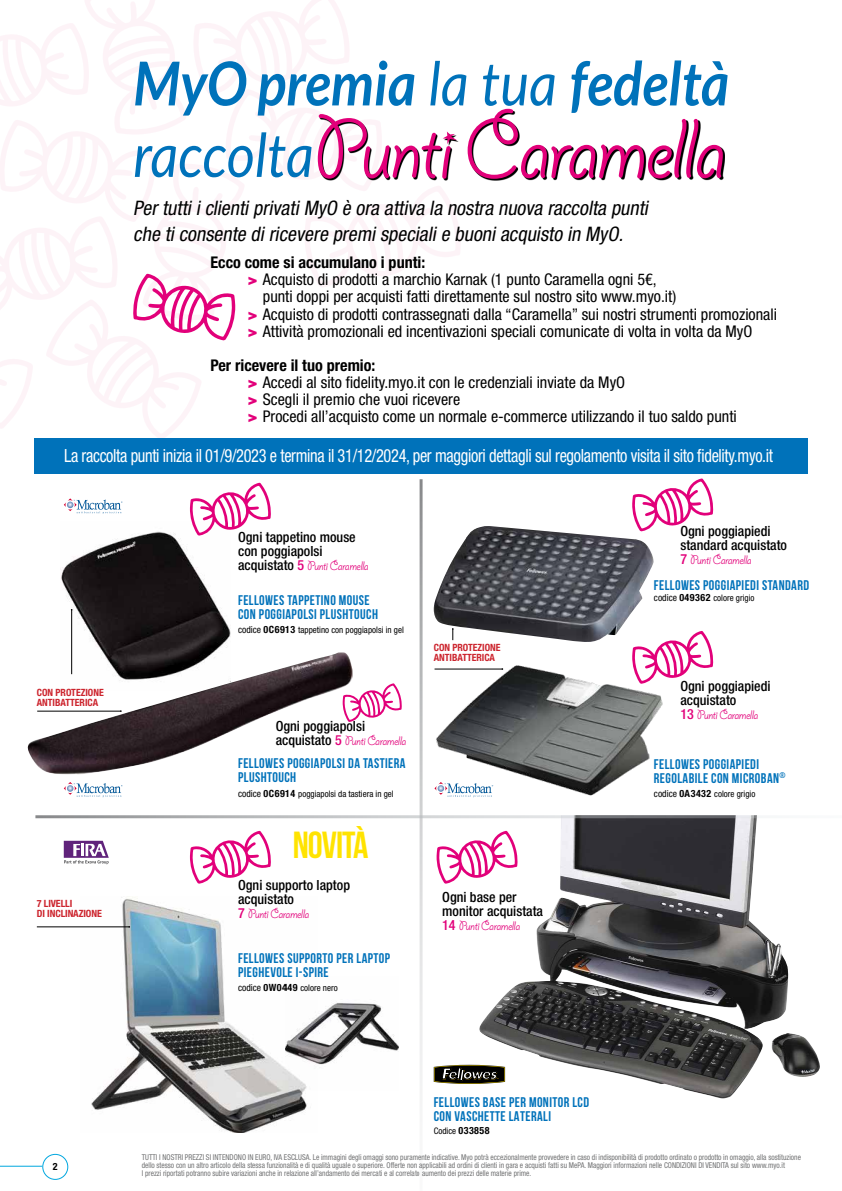
<style>
.page{position:relative;width:842px;height:1191px;background:#fff}
.page>*{position:absolute;margin:0;border:0;box-sizing:border-box;transform-origin:0 0}
.t1{font:94.3px "Giddyup Std";letter-spacing:-.03em;color:#e2007a}
.t2{font:italic 700 60.5px "Lato";color:#0072ba;scale:.9 1}
.t3{font:700 37.7px "Bebas Neue";letter-spacing:-.025em;color:#ffe300}
.t4{font:italic condensed 20px/26.2px "Helvetica Neue LT Std";color:#000}
.t5{font:condensed 18.2px "Helvetica Neue LT Std";letter-spacing:-.02em;color:#fff;scale:.9 1}
.t6{font:condensed 16.1px/17.1px "Helvetica Neue LT Std";color:#000}
.t7{font:700 condensed 16.1px "Helvetica Neue LT Std";color:#000}
.t8{font:700 14px/14px "Bebas Neue";letter-spacing:.03em;color:#0072ba}
.t9{font:500 condensed 14px/14px "Helvetica Neue LT Std";color:#000}
.t10{font:14px "Giddyup Std";letter-spacing:-.03em;color:#e2007a}
.t11{font:700 condensed 10px/10px "Helvetica Neue LT Std";color:#cc242d}
.t12{font:700 condensed 10px "Helvetica Neue LT Std";color:#000}
.t13{font:condensed 9px "Helvetica Neue LT Std";color:#000}
.t14{font:condensed 8px/8px "Helvetica Neue LT Std";color:#707172;scale:.93 1}
.t15{font:700 1.5px "Helvetica";color:#fcc000}
.s1{font-weight:400}
.s2{font-family:"Lato";font-style:italic;font-size:60.5px;color:#0072ba}
.s3{font-weight:900;font-stretch:normal;color:#e2007a}
.s4{font-weight:700}
.s5{font-family:"Helvetica Neue LT Std";font-weight:500;font-stretch:condensed;color:#000}
.s6{font-family:"Helvetica Neue LT Std";font-weight:500;font-stretch:condensed}
.s7{font-size:9.6px}
.s8{font-weight:700;font-size:10px}
</style>
<div class="page">
<hr style="left:0;top:1166px;width:42px;height:1px;background:#00a7df">
<div style="left:43px;top:1154px;width:25px;height:25px;border:1px solid #00a7df;border-radius:50%"></div>
<img style="left:81px;top:897px;width:226px;height:235px">
<img style="left:479px;top:818px;width:341px;height:280px">
<hr style="left:37px;top:926px;width:92px;height:1px;background:#000">
<svg style="left:0;top:0;width:460px;height:438px"></svg>
<div style="left:34px;top:438px;width:774px;height:35px;background:#0072ba"></div>
<svg style="left:319px;top:110px;width:405px;height:70px"></svg>
<img style="left:61px;top:531px;width:170px;height:121px">
<svg style="left:64px;top:498px;width:58px;height:16px"></svg>
<svg style="left:64px;top:782px;width:58px;height:15px"></svg>
<img style="left:27px;top:652px;width:325px;height:123px">
<svg style="left:190px;top:483px;width:81px;height:53px"></svg>
<svg style="left:343px;top:683px;width:59px;height:39px"></svg>
<svg style="left:632px;top:478px;width:81px;height:48px"></svg>
<svg style="left:632px;top:631px;width:81px;height:47px"></svg>
<svg style="left:436px;top:830px;width:82px;height:53px"></svg>
<img style="left:434px;top:526px;width:220px;height:116px">
<svg style="left:190px;top:830px;width:81px;height:53px"></svg>
<img style="left:434px;top:663px;width:231px;height:135px">
<hr style="left:37px;top:711px;width:84px;height:1px;background:#000">
<hr style="left:434px;top:669px;width:68px;height:1px;background:#000">
<hr style="left:71px;top:610px;width:1px;height:64px;background:#000">
<svg style="left:452px;top:628px;width:2px;height:12px"></svg>
<svg style="left:64px;top:840px;width:45px;height:24px"></svg>
<svg style="left:434px;top:1064px;width:71px;height:20px"></svg>
<img style="left:285px;top:977px;width:114px;height:113px">
<h2 class="t2" style="left:133px;top:49px;width:663px">MyO premia <span class="s1">la tua</span> fedeltà</h2>
<h1 class="t1" style="left:133px;top:98px;width:595px"><span class="s2">raccolta</span>Punti Caramella</h1>
<h3 class="t4" style="left:133px;top:194px;width:520px">PertuttiiclientiprivatiMyO è ora attiva la nostra nuova raccolta punti che ticonsente diricevere premispecialie buoniacquisto in MyO.</h3>
<h3 class="t7" style="left:210px;top:253px;width:216px">Ecco come si accumulano i punti:</h3>
<h3 class="t6" style="left:248px;top:271px;width:410px"><span class="s3">&gt;</span> Acquisto di prodotti a marchio Karnak (1 punto Caramella ogni 5€,</h3>
<h3 class="t6" style="left:263px;top:288px;width:415px">punti doppi per acquisti fatti direttamente sul nostro sito www.myo.it)</h3>
<h3 class="t6" style="left:248px;top:305px;width:531px"><span class="s3">&gt;</span> Acquisto di prodotti contrassegnati dalla “Caramella” sui nostri strumenti promozionali</h3>
<h3 class="t6" style="left:248px;top:322px;width:506px"><span class="s3">&gt;</span> Attività promozionali ed incentivazioni speciali comunicate di volta in volta da MyO</h3>
<h3 class="t6" style="left:248px;top:357px;width:491px;text-indent:-37px"><span class="s4">Per ricevere il tuo premio:<br></span><span class="s3">&gt;</span> Accedi al sito fidelity.myo.it con le credenziali inviate da MyO<br><span class="s3">&gt;</span> Scegli il premio che vuoi ricevere<br><span class="s3">&gt;</span> Procedi all’acquisto come un normale e-commerce utilizzando il tuo saldo punti</h3>
<h3 class="t5" style="left:64px;top:445px;width:789px">La raccolta punti inizia il 01/9/2023 e termina il 31/12/2024, per maggiori dettagli sul regolamento visita il sito fidelity.myo.it</h3>
<p class="t11" style="left:37px;top:687px;width:68px">CON PROTEZIONE<br>ANTIBATTERICA</p>
<p class="t11" style="left:37px;top:897px;width:67px;line-height:10.9px">7 LIVELLI<br>DI INCLINAZIONE</p>
<p class="t12" style="left:53px;top:1160px;width:6px">2</p>
<h3 class="t9" style="left:238px;top:530px;width:119px">Ogni tappetino mouse con poggiapolsi</h3>
<h3 class="t10" style="left:238px;top:558px;width:132px"><span class="s5">acquistato</span> <span class="s6">5</span> Punti Caramella</h3>
<h3 class="t8" style="left:238px;top:593px;width:141px">FELLOWES TAPPETINO MOUSE<br>CON POGGIAPOLSI PLUSHTOUCH</h3>
<p class="t13" style="left:238px;top:625px;width:167px"><span class="s7">codice</span> <span class="s8">0C6913</span> tappetino con poggiapolsi in gel</p>
<h3 class="t9" style="left:276px;top:719px;width:91px">Ogni poggiapolsi</h3>
<h3 class="t10" style="left:276px;top:733px;width:132px"><span class="s5">acquistato</span> <span class="s6">5</span> Punti Caramella</h3>
<h3 class="t8" style="left:238px;top:756px;width:169px">FELLOWES POGGIAPOLSI DA TASTIERA<br>PLUSHTOUCH</h3>
<p class="t13" style="left:238px;top:788px;width:157px"><span class="s7">codice</span> <span class="s8">0C6914</span> poggiapolsi da tastiera in gel</p>
<h3 class="t3" style="left:293px;top:824px;width:77px">NOVITÀ</h3>
<h3 class="t9" style="left:238px;top:878px;width:113px">Ogni supporto laptop acquistato</h3>
<h3 class="t10" style="left:238px;top:906px;width:73px"><span class="s6">7</span> Punti Caramella</h3>
<h3 class="t8" style="left:238px;top:951px;width:154px">FELLOWES SUPPORTO PER LAPTOP<br>PIEGHEVOLE I-SPIRE</h3>
<p class="t13" style="left:238px;top:983px;width:101px"><span class="s7">codice</span> <span class="s8">0W0449</span> colore nero</p>
<p class="t11" style="left:434px;top:642px;width:68px">CON PROTEZIONE<br>ANTIBATTERICA</p>
<h3 class="t9" style="left:442px;top:889px;width:102px">Ogni base per monitor acquistata</h3>
<h3 class="t10" style="left:442px;top:918px;width:79px"><span class="s6">14</span> Punti Caramella</h3>
<p class="t15" style="left:497px;top:1077px;width:3px">®</p>
<h3 class="t8" style="left:434px;top:1094px;width:157px">FELLOWES BASE PER MONITOR LCD<br>CON VASCHETTE LATERALI</h3>
<p class="t13" style="left:434px;top:1126px;width:57px">Codice <span class="s8">033858</span></p>
<h3 class="t9" style="left:680px;top:524px;width:108px">Ogni poggiapiedi standard acquistato</h3>
<h3 class="t10" style="left:680px;top:552px;width:73px"><span class="s6">7</span> Punti Caramella</h3>
<h3 class="t8" style="left:654px;top:577px;width:157px">FELLOWES POGGIAPIEDI STANDARD</h3>
<p class="t13" style="left:654px;top:592px;width:102px"><span class="s7">codice</span> <span class="s8">049362</span> colore grigio</p>
<h3 class="t9" style="left:680px;top:678px;width:92px">Ogni poggiapiedi acquistato</h3>
<h3 class="t10" style="left:680px;top:707px;width:79px"><span class="s6">13</span> Punti Caramella</h3>
<h3 class="t8" style="left:654px;top:757px;width:133px">FELLOWES POGGIAPIEDI<br>REGOLABILE CON MICROBAN<sup>®</sup></h3>
<p class="t13" style="left:654px;top:788px;width:103px"><span class="s7">codice</span> <span class="s8">0A3432</span> colore grigio</p>
<p class="t14" style="left:142px;top:1153px;width:710px">TUTTI I NOSTRI PREZZI SI INTENDONO IN EURO, IVA ESCLUSA. Le immagini degli omaggi sono puramente indicative. Myo potrà eccezionalmente provvedere in caso di indisponibilità di prodotto ordinato o prodotto in omaggio, alla sostituzione dello stesso con un altro articolo della stessa funzionalità e di qualità uguale o superiore. Offerte non applicabili ad ordini di clienti in gara e acquisti fatti su MePA. Maggiori informazioni nelle CONDIZIONI DI VENDITA sul sito www.myo.it<br>I prezzi riportati potranno subire variazioni anche in relazione all’andamento dei mercati e al correlato aumento dei prezzi delle materie prime.</p>
</div>
